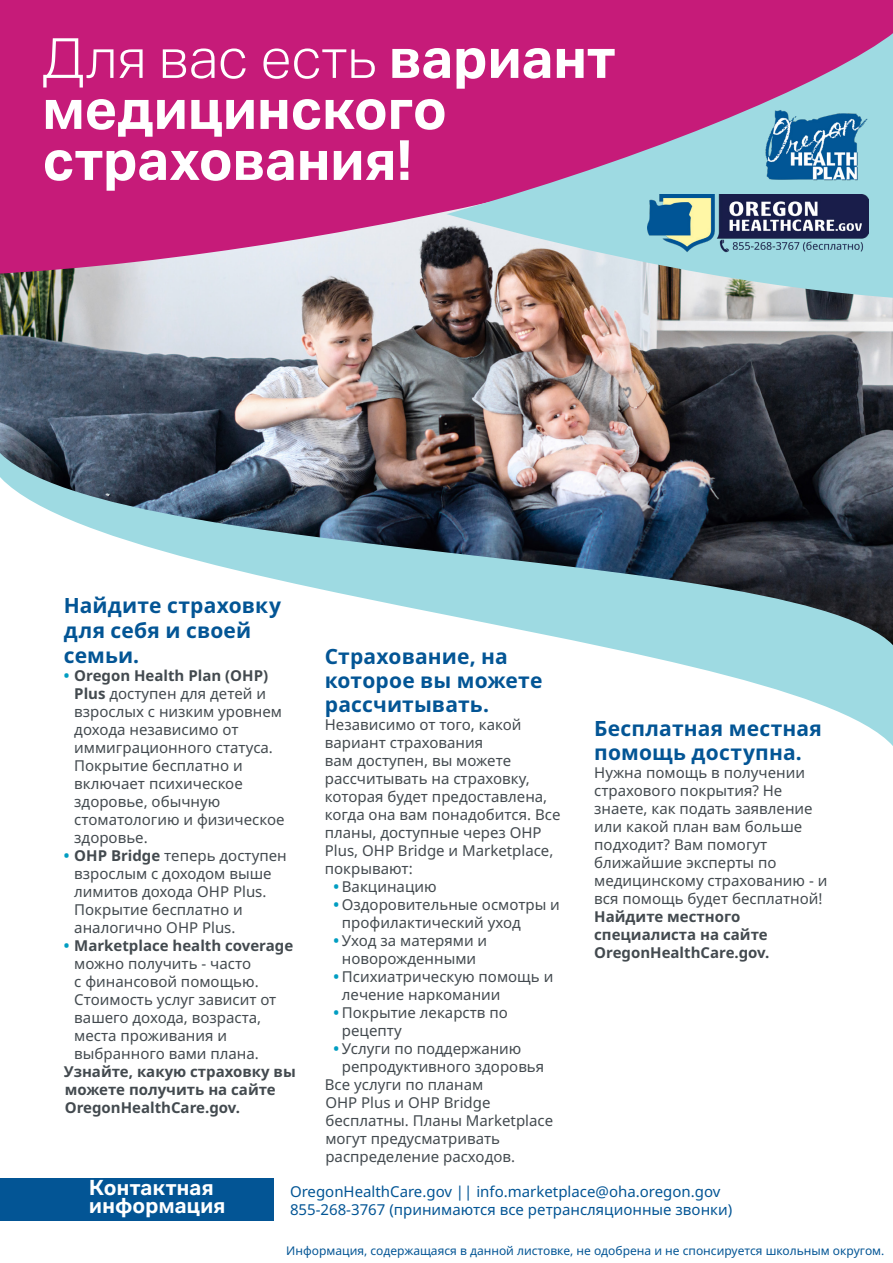
<style>
.page{position:relative;width:893px;height:1263px;background:#fff}
.page>*{position:absolute;margin:0;border:0;box-sizing:border-box;transform-origin:0 0}
.t1{font:700 55.5px/51px "Aktiv Grotesk";letter-spacing:.005em;color:#fff}
.t2{font:700 21px/24px "Noto Sans";letter-spacing:.005em;color:#035595}
.t3{font:700 21px/18px "Aktiv Grotesk";letter-spacing:.01em;color:#fff}
.t4{font:15px/18px "Noto Sans";color:#434a4f}
.t5{font:700 15px/18px "Noto Sans";color:#434a4f}
.t6{font:15px/18px "Noto Sans";color:#035595}
.t7{font:12px "Noto Sans";color:#035595}
.s1{font-weight:300}
.s2{font-weight:700;color:#009dc1}
.s3{font-weight:700}
</style>
<div class="page">
<img style="left:0;top:274px;width:893px;height:148px">
<svg style="left:0;top:0;width:893px;height:274px;background:#c72b81"></svg>
<svg style="left:446px;top:22px;width:447px;height:277px;background:#b371a1"></svg>
<div style="left:0;top:1178px;width:273px;height:42px;background:#035595"></div>
<img style="left:0;top:422px;width:893px;height:324px">
<img style="left:647px;top:194px;width:222px;height:60px">
<img style="left:764px;top:108px;width:105px;height:74px">
<h1 class="t1" style="left:43px;top:33px;width:574px"><span class="s1">Для вас есть</span> вариант медицинского страхования!</h1>
<h2 class="t2" style="left:64px;top:593px;width:219px;line-height:25.2px">Найдите страховку для себя и своей семьи.</h2>
<p class="t4" style="left:74px;top:667px;width:212px;text-indent:-10px"><span class="s2">•</span> <span class="s3">Oregon Health Plan (OHP)<br>Plus</span> доступен для детей и взрослых с низким уровнем дохода независимо от иммиграционного статуса.<br>Покрытие бесплатно и включает психическое здоровье, обычную стоматологию и физическое здоровье.</p>
<p class="t4" style="left:74px;top:847px;width:214px;text-indent:-10px"><span class="s2">•</span> <span class="s3">OHP Bridge</span> теперь доступен взрослым с доходом выше лимитов дохода OHP Plus.<br>Покрытие бесплатно и аналогично OHP Plus.</p>
<p class="t4" style="left:74px;top:937px;width:220px;text-indent:-10px"><span class="s2">•</span> <span class="s3">Marketplace health coverage </span>можно получить - часто<br>с финансовой помощью.<br>Стоимость услуг зависит от вашего дохода, возраста, места проживания и выбранного вами плана.</p>
<p class="t5" style="left:64px;top:1063px;width:234px">Узнайте, какую страховку вы можете получить на сайте<br>OregonHealthCare.gov.</p>
<h2 class="t2" style="left:325px;top:645px;width:219px">Страхование, на которое вы можете рассчитывать.</h2>
<p class="t4" style="left:325px;top:716px;width:237px">Независимо от того, какой вариант страхования<br>вам доступен, вы можете рассчитывать на страховку, которая будет предоставлена, когда она вам понадобится. Все планы, доступные через OHP<br>Plus, OHP Bridge и Marketplace, покрывают:</p>
<p class="t4" style="left:333px;top:878px;width:105px"><span class="s2">•</span> Вакцинацию</p>
<p class="t4" style="left:342px;top:896px;width:220px;text-indent:-9px"><span class="s2">•</span> Оздоровительные осмотры и профилактический уход</p>
<p class="t4" style="left:333px;top:932px;width:155px;text-align:center"><span class="s2">•</span> Уход за матерями и новорожденными</p>
<p class="t4" style="left:342px;top:968px;width:213px;text-indent:-9px"><span class="s2">•</span> Психиатрическую помощь и лечение наркомании</p>
<p class="t4" style="left:342px;top:1004px;width:168px;text-indent:-9px"><span class="s2">•</span> Покрытие лекарств по рецепту</p>
<p class="t4" style="left:333px;top:1040px;width:190px"><span class="s2">•</span> Услуги по поддержанию</p>
<p class="t4" style="left:342px;top:1058px;width:204px">репродуктивного здоровья</p>
<p class="t4" style="left:325px;top:1076px;width:160px">Все услуги по планам</p>
<p class="t4" style="left:325px;top:1094px;width:167px">OHP Plus и OHP Bridge</p>
<p class="t4" style="left:325px;top:1112px;width:229px">бесплатны. Планы Marketplace</p>
<p class="t4" style="left:325px;top:1130px;width:176px">могут предусматривать</p>
<p class="t4" style="left:325px;top:1148px;width:191px">распределение расходов.</p>
<h2 class="t2" style="left:594px;top:716px;width:229px">Бесплатная местная помощь доступна.</h2>
<p class="t4" style="left:594px;top:763px;width:235px">Нужна помощь в получении страхового покрытия? Не знаете, как подать заявление или какой план вам больше подходит? Вам помогут ближайшие эксперты по медицинскому страхованию - и вся помощь будет бесплатной!</p>
<p class="t5" style="left:594px;top:907px;width:177px">Найдите местного специалиста на сайте<br>OregonHealthCare.gov.</p>
<h2 class="t3" style="left:89px;top:1178px;width:138px">Контактная информация</h2>
<p class="t6" style="left:290px;top:1182px;width:444px">OregonHealthCare.gov || info.marketplace@oha.oregon.gov<br>855-268-3767 (принимаются все ретрансляционные звонки)</p>
<p class="t7" style="left:286px;top:1242px;width:600px">Информация, содержащаяся в данной листовке, не одобрена и не спонсируется школьным округом.</p>
</div>
